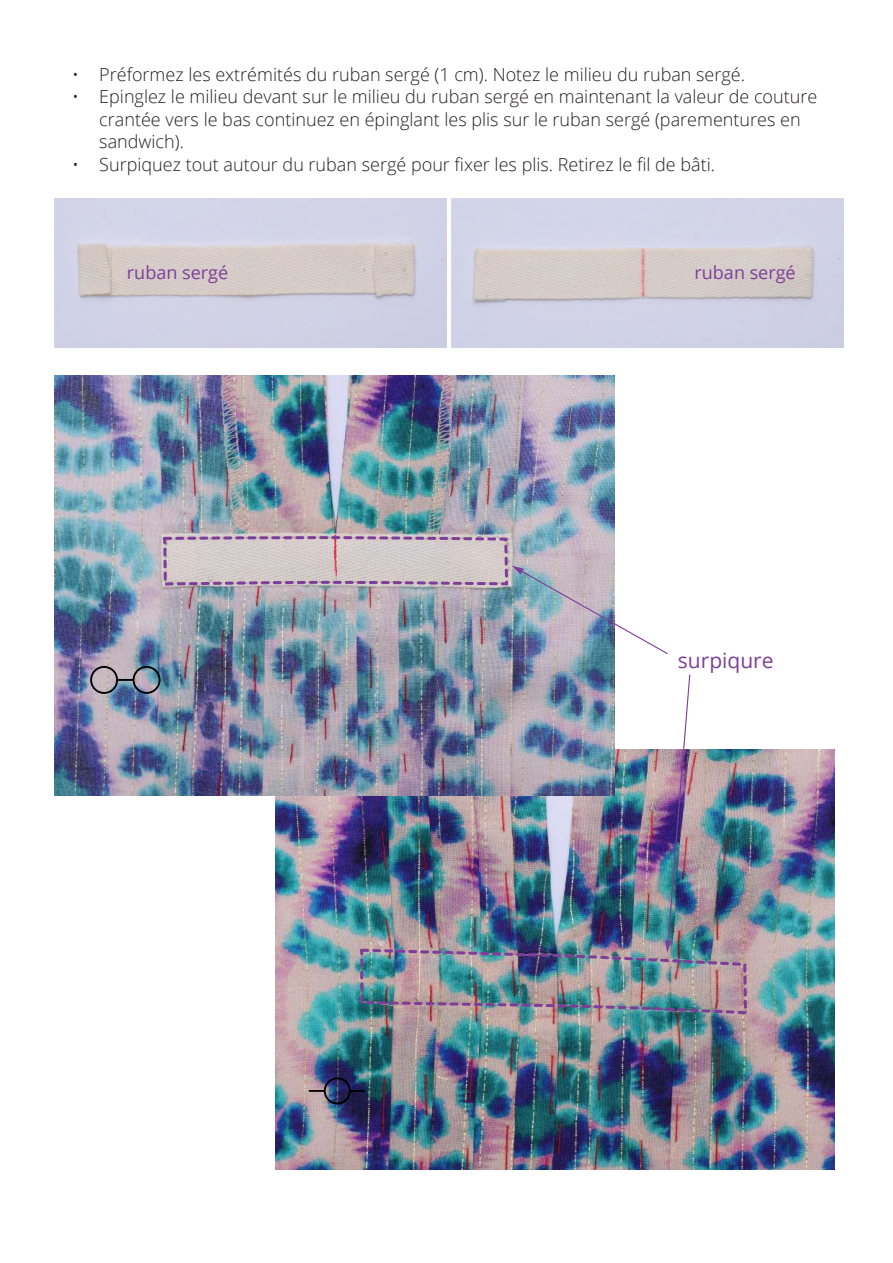
<style>
.page{position:relative;width:893px;height:1263px;background:#fff}
.page>*{position:absolute;margin:0;border:0;box-sizing:border-box;transform-origin:0 0}
.t1{font:21px "Open Sans";color:#7e3e98}
.t2{font:300 18px/22.5px "Open Sans";color:#231f20}
.t3{font:18px "Open Sans";color:#7e3e98}
</style>
<div class="page">
<img style="left:55px;top:199px;width:391px;height:149px">
<img style="left:452px;top:199px;width:391px;height:149px">
<img style="left:275px;top:750px;width:560px;height:420px">
<img style="left:55px;top:376px;width:559px;height:420px">
<div style="left:90px;top:666px;width:28px;height:28px;border:2px solid #000;border-radius:50%"></div>
<div style="left:133px;top:666px;width:28px;height:28px;border:2px solid #000;border-radius:50%"></div>
<svg style="left:117px;top:679px;width:17px;height:2px"></svg>
<div style="left:324px;top:1077px;width:27px;height:27px;border:2px solid #000;border-radius:50%"></div>
<svg style="left:309px;top:1090px;width:16px;height:2px"></svg>
<svg style="left:349px;top:1090px;width:16px;height:2px"></svg>
<img style="left:512px;top:566px;width:156px;height:89px">
<img style="left:510px;top:674px;width:238px;height:339px">
<img style="left:162px;top:534px;width:348px;height:540px">
<p class="t2" style="left:72px;top:62px;width:674px">• Préformez les extrémités du ruban sergé (1 cm). Notez le milieu du ruban sergé.</p>
<p class="t2" style="left:99px;top:85px;width:719px;text-indent:-27px">• Epinglez le milieu devant sur le milieu du ruban sergé en maintenant la valeur de couture crantée vers le bas continuez en épinglant les plis sur le ruban sergé (parementures en sandwich).</p>
<p class="t2" style="left:72px;top:152px;width:644px">• Surpiquez tout autour du ruban sergé pour fixer les plis. Retirez le fil de bâti.</p>
<p class="t3" style="left:127px;top:260px;width:103px">ruban sergé</p>
<p class="t3" style="left:694px;top:260px;width:103px">ruban sergé</p>
<p class="t1" style="left:678px;top:646px;width:97px">surpiqure</p>
</div>
